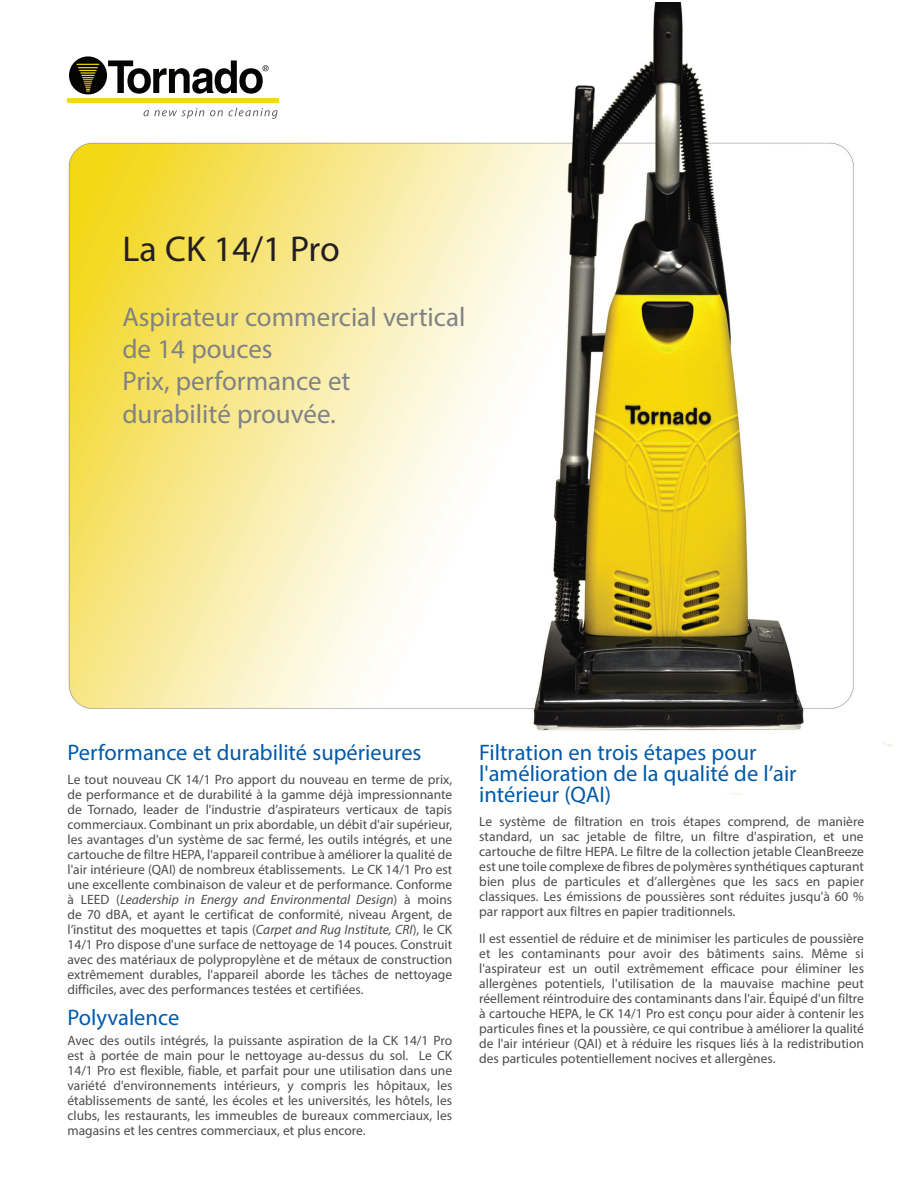
<style>
.page{position:relative;width:918px;height:1188px;background:#fff}
.page>*{position:absolute;margin:0;border:0;box-sizing:border-box;transform-origin:0 0}
.Product_name{font:36px "Myriad Pro";color:#231f20}
.product_subhead{font:27px/32.4px "Myriad Pro";color:#808285}
.subhead_blue{font:22.5px/21px "Myriad Pro";color:#015aaa}
.body{font:13.5px/15px "Myriad Pro";color:#4b4c4d;text-align:justify}
.s1{font-style:italic}
</style>
<div class="page">
<img style="left:67px;top:2px;width:827px;height:793px">
<div style="left:68px;top:98px;width:211px;height:5px;background:#f3d911"></div>
<svg style="left:143px;top:108px;width:61px;height:11px"></svg>
<svg style="left:210px;top:108px;width:68px;height:11px"></svg>
<div style="left:69px;top:56px;width:38px;height:38px;background:#040503;border-radius:50%"></div>
<svg style="left:77px;top:64px;width:22px;height:28px"></svg>
<svg style="left:108px;top:60px;width:161px;height:34px"></svg>
<p class="Product_name" style="left:122px;top:226px;width:219px">La CK 14/1 Pro</p>
<p class="product_subhead" style="left:122px;top:300px;width:345px">Aspirateur commercial vertical de 14 pouces</p>
<p class="product_subhead" style="left:122px;top:365px;width:230px">Prix, performance et durabilité prouvée.</p>
<p class="subhead_blue" style="left:68px;top:742px;width:356px">Performance et durabilité supérieures</p>
<p class="body" style="left:68px;top:772px;width:386px">Le tout nouveau CK 14/1 Pro apport du nouveau en terme de prix, de performance et de durabilité à la gamme déjà impressionnante de Tornado, leader de l'industrie d’aspirateurs verticaux de tapis commerciaux. Combinant un prix abordable, un débit d'air supérieur, les avantages d'un système de sac fermé, les outils intégrés, et une cartouche de filtre HEPA, l'appareil contribue à améliorer la qualité de l'air intérieure (QAI) de nombreux établissements. Le CK 14/1 Pro est une excellente combinaison de valeur et de performance. Conforme à LEED (<span class="s1">Leadership in Energy and Environmental Design</span>) à moins de 70 dBA, et ayant le certificat de conformité, niveau Argent, de l’institut des moquettes et tapis (<span class="s1">Carpet and Rug Institute, CRI</span>), le CK 14/1 Pro dispose d'une surface de nettoyage de 14 pouces. Construit avec des matériaux de polypropylène et de métaux de construction extrêmement durables, l'appareil aborde les tâches de nettoyage difficiles, avec des performances testées et certifiées.</p>
<p class="subhead_blue" style="left:68px;top:1007px;width:113px">Polyvalence</p>
<p class="body" style="left:68px;top:1033px;width:386px">Avec des outils intégrés, la puissante aspiration de la CK 14/1 Pro est à portée de main pour le nettoyage au-dessus du sol. Le CK 14/1 Pro est flexible, fiable, et parfait pour une utilisation dans une variété d'environnements intérieurs, y compris les hôpitaux, les établissements de santé, les écoles et les universités, les hôtels, les clubs, les restaurants, les immeubles de bureaux commerciaux, les magasins et les centres commerciaux, et plus encore.</p>
<p class="subhead_blue" style="left:479px;top:742px;width:319px">Filtration en trois étapes pour l'amélioration de la qualité de l’air intérieur (QAI)</p>
<p class="body" style="left:479px;top:814px;width:387px">Le système de filtration en trois étapes comprend, de manière standard, un sac jetable de filtre, un filtre d'aspiration, et une cartouche de filtre HEPA. Le filtre de la collection jetable CleanBreeze est une toile complexe de fibres de polymères synthétiques capturant bien plus de particules et d’allergènes que les sacs en papier classiques. Les émissions de poussières sont réduites jusqu'à 60 % par rapport aux filtres en papier traditionnels.</p>
<p class="body" style="left:479px;top:931px;width:386px">Il est essentiel de réduire et de minimiser les particules de poussière et les contaminants pour avoir des bâtiments sains. Même si l'aspirateur est un outil extrêmement efficace pour éliminer les allergènes potentiels, l'utilisation de la mauvaise machine peut réellement réintroduire des contaminants dans l'air. Équipé d'un filtre à cartouche HEPA, le CK 14/1 Pro est conçu pour aider à contenir les particules fines et la poussière, ce qui contribue à améliorer la qualité de l'air intérieur (QAI) et à réduire les risques liés à la redistribution des particules potentiellement nocives et allergènes.</p>
</div>
